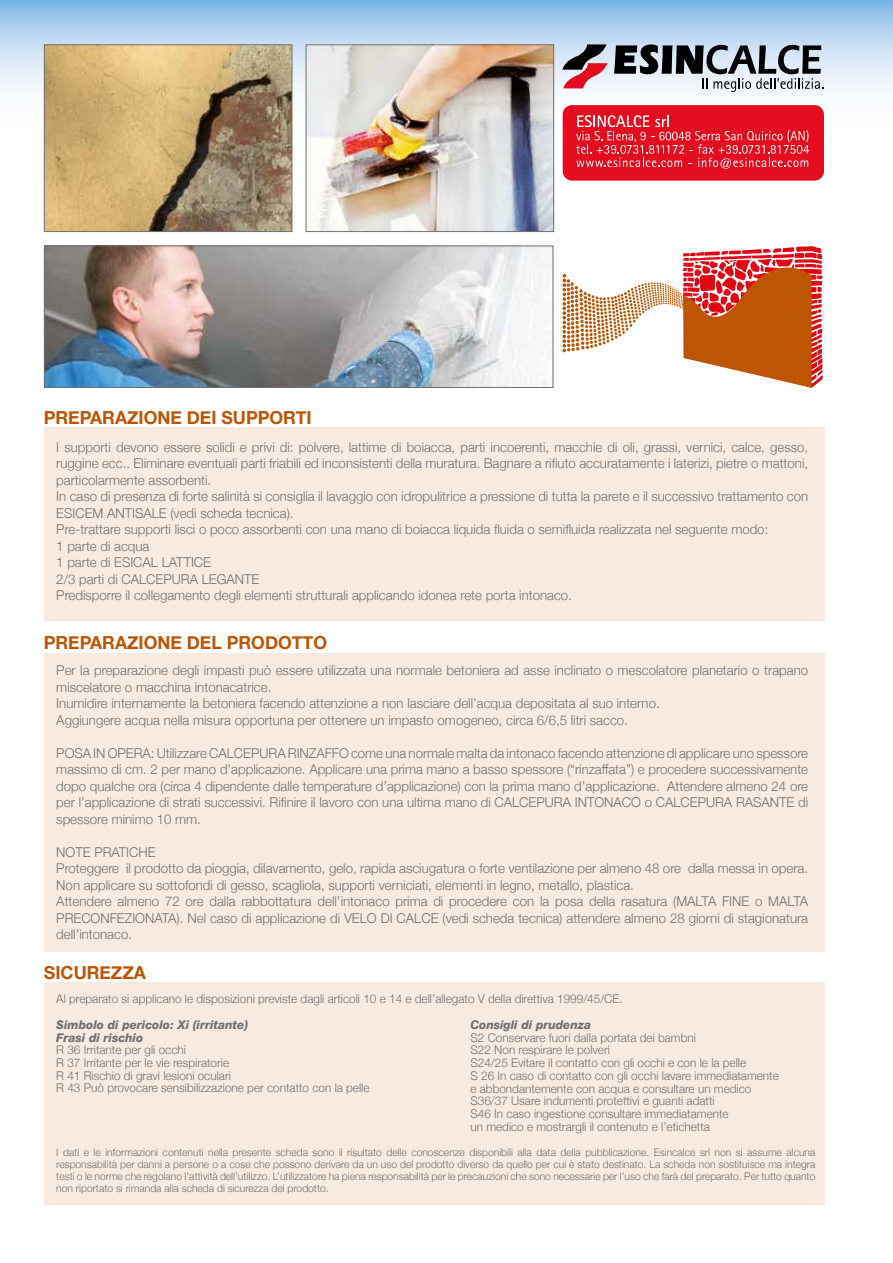
<style>
.page{position:relative;width:893px;height:1263px;background:#fff}
.page>*{position:absolute;margin:0;border:0;box-sizing:border-box;transform-origin:0 0}
.t1{font:700 18px "Helvetica Neue";color:#be5504}
.t2{font:300 13.5px/16.5px "Helvetica Neue";color:#706f6f}
.t3{font:300 12px/12.8px "Helvetica Neue";color:#706f6f}
.t4{font:italic 800 12px/12.8px "Helvetica Neue LT";color:#706f6f}
.t5{font:300 10.5px/12.3px "Helvetica Neue";color:#706f6f;text-align:justify}
</style>
<div class="page">
<div style="left:44px;top:427px;width:781px;height:193px;background:#f7ebe1"></div>
<div style="left:44px;top:982px;width:781px;height:222px;background:#f7ebe1"></div>
<div style="left:44px;top:653px;width:781px;height:298px;background:#f7ebe1"></div>
<img style="left:46px;top:248px;width:504px;height:138px">
<div style="left:44px;top:246px;width:509px;height:142px;border:1px solid #706f6f"></div>
<svg style="left:562px;top:246px;width:261px;height:142px"></svg>
<svg style="left:0;top:0;width:893px;height:146px"></svg>
<img style="left:308px;top:46px;width:244px;height:184px">
<div style="left:306px;top:44px;width:248px;height:188px;border:1px solid #706f6f"></div>
<img style="left:46px;top:46px;width:244px;height:184px">
<div style="left:44px;top:44px;width:248px;height:188px;border:1px solid #706f6f"></div>
<div style="left:563px;top:105px;width:261px;height:76px;background:#e30d1f;border-radius:9px"></div>
<svg style="left:576px;top:115px;width:233px;height:54px"></svg>
<svg style="left:562px;top:44px;width:45px;height:44px;background:#aa7d89"></svg>
<svg style="left:614px;top:44px;width:209px;height:48px"></svg>
<h1 class="t1" style="left:44px;top:403px;width:269px">PREPARAZIONE DEI SUPPORTI</h1>
<p class="t2" style="left:56px;top:437px;width:753px">I supporti devono essere solidi e privi di: polvere, lattime di boiacca, parti incoerenti, macchie di oli, grassi, vernici, calce, gesso, ruggine ecc.. Eliminare eventuali parti friabili ed inconsistenti della muratura. Bagnare a rifiuto accuratamente i laterizi, pietre o mattoni, particolarmente assorbenti.<br>In caso di presenza di forte salinità si consiglia il lavaggio con idropulitrice a pressione di tutta la parete e il successivo trattamento con ESICEM ANTISALE (vedi scheda tecnica).<br>Pre-trattare supporti lisci o poco assorbenti con una mano di boiacca liquida fluida o semifluida realizzata nel seguente modo:<br>1 parte di acqua<br>1 parte di ESICAL LATTICE<br>2/3 parti di CALCEPURA LEGANTE<br>Predisporre il collegamento degli elementi strutturali applicando idonea rete porta intonaco.</p>
<h1 class="t1" style="left:44px;top:629px;width:285px">PREPARAZIONE DEL PRODOTTO</h1>
<p class="t2" style="left:56px;top:661px;width:753px">Per la preparazione degli impasti può essere utilizzata una normale betoniera ad asse inclinato o mescolatore planetario o trapano miscelatore o macchina intonacatrice.<br>Inumidire internamente la betoniera facendo attenzione a non lasciare dell’acqua depositata al suo interno.<br>Aggiungere acqua nella misura opportuna per ottenere un impasto omogeneo, circa 6/6,5 litri sacco.</p>
<p class="t2" style="left:56px;top:744px;width:753px;text-align:justify">POSA IN OPERA: Utilizzare CALCEPURA RINZAFFO come una normale malta da intonaco facendo attenzione di applicare uno spessore massimo di cm. 2 per mano d’applicazione. Applicare una prima mano a basso spessore (“rinzaffata”) e procedere successivamente dopo qualche ora (circa 4 dipendente dalle temperature d’applicazione) con la prima mano d’applicazione. Attendere almeno 24 ore per l’applicazione di strati successivi. Rifinire il lavoro con una ultima mano di CALCEPURA INTONACO o CALCEPURA RASANTE di spessore minimo 10 mm.</p>
<p class="t2" style="left:56px;top:843px;width:753px">NOTE PRATICHE<br>Proteggere il prodotto da pioggia, dilavamento, gelo, rapida asciugatura o forte ventilazione per almeno 48 ore dalla messa in opera.<br>Non applicare su sottofondi di gesso, scagliola, supporti verniciati, elementi in legno, metallo, plastica.<br>Attendere almeno 72 ore dalla rabbottatura dell’intonaco prima di procedere con la posa della rasatura (MALTA FINE o MALTA PRECONFEZIONATA). Nel caso di applicazione di VELO DI CALCE (vedi scheda tecnica) attendere almeno 28 giorni di stagionatura dell’intonaco.</p>
<h1 class="t1" style="left:44px;top:959px;width:103px">SICUREZZA</h1>
<p class="t3" style="left:56px;top:992px;width:568px">Al preparato si applicano le disposizioni previste dagli articoli 10 e 14 e dell’allegato V della direttiva 1999/45/CE.</p>
<p class="t4" style="left:56px;top:1018px;width:193px">Simbolo di pericolo: Xi (irritante)<br>Frasi di rischio</p>
<p class="t3" style="left:56px;top:1043px;width:315px">R 36 Irritante per gli occhi<br>R 37 Irritante per le vie respiratorie<br>R 41 Rischio di gravi lesioni oculari<br>R 43 Può provocare sensibilizzazione per contatto con la pelle</p>
<p class="t4" style="left:470px;top:1018px;width:122px">Consigli di prudenza</p>
<p class="t3" style="left:470px;top:1030px;width:310px">S2 Conservare fuori dalla portata dei bambni<br>S22 Non respirare le polveri<br>S24/25 Evitare il contatto con gli occhi e con le la pelle<br>S 26 In caso di contatto con gli occhi lavare immediatamente e abbondantemente con acqua e consultare un medico S36/37 Usare indumenti protettivi e guanti adatti<br>S46 In caso ingestione consultare immediatamente<br>un medico e mostrargli il contenuto e l’etichetta</p>
<p class="t5" style="left:56px;top:1145px;width:761px">I dati e le informazioni contenuti nella presente scheda sono il risultato delle conoscenze disponibili alla data della pubblicazione. Esincalce srl non si assume alcuna responsabilità per danni a persone o a cose che possono derivare da un uso del prodotto diverso da quello per cui è stato destinato. La scheda non sostituisce ma integra testi o le norme che regolano l’attività dell’utilizzo. L’utilizzatore ha piena responsabilità per le precauzioni che sono necessarie per l’uso che farà del preparato. Per tutto quanto non riportato si rimanda alla scheda di sicurezza del prodotto.</p>
</div>
